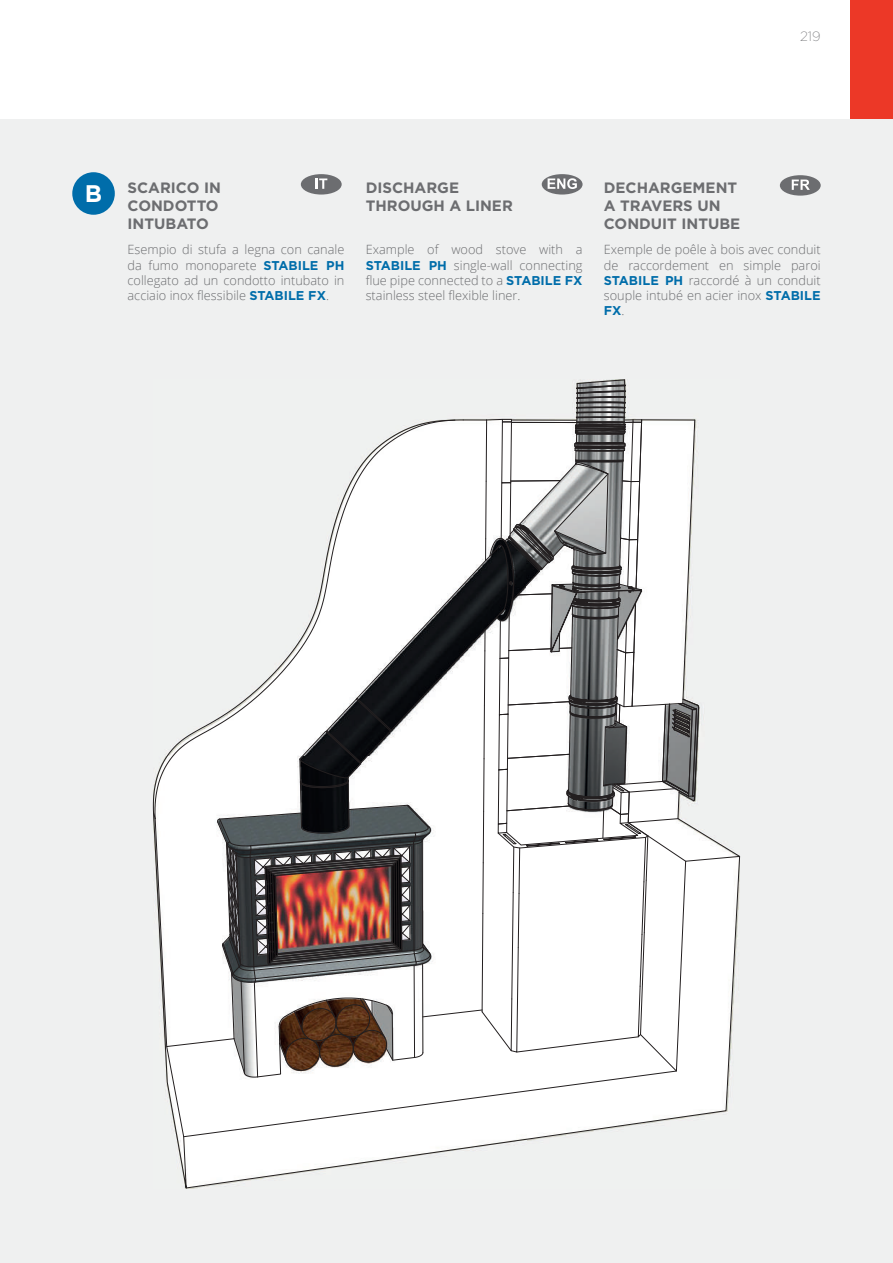
<style>
.page{position:relative;width:893px;height:1263px;background:#fff}
.page>*{position:absolute;margin:0;border:0;box-sizing:border-box;transform-origin:0 0}
.t1{font:700 24px "Gotham";color:#fff}
.t2{font:700 15px/18px "Gotham";color:#6c6d70}
.t3{font:200 13.5px "Gotham";color:#6c6d70}
.t4{font:300 12.75px/15.3px "Open Sans";color:#6c6d70;text-align:justify}
.t5{font:700 12.75px "Gotham";color:#006daa}
.s1{font-family:"Gotham";font-weight:700;color:#006daa}
.s2{font-family:"Open Sans";font-weight:300;color:#6c6d70}
</style>
<div class="page">
<div style="left:850px;top:0;width:43px;height:119px;background:#ec3827"></div>
<div style="left:0;top:119px;width:893px;height:1144px;background:#eff0f0"></div>
<svg style="left:153px;top:379px;width:587px;height:810px"></svg>
<div style="left:72px;top:172px;width:43px;height:43px;background:#006daa;border-radius:50%"></div>
<div style="left:301px;top:174px;width:41px;height:21px;background:#6c6d70;border-radius:50%"></div>
<svg style="left:316px;top:178px;width:11px;height:11px"></svg>
<div style="left:542px;top:174px;width:41px;height:21px;background:#6c6d70;border-radius:50%"></div>
<svg style="left:548px;top:178px;width:29px;height:11px"></svg>
<div style="left:780px;top:175px;width:41px;height:21px;background:#6c6d70;border-radius:50%"></div>
<svg style="left:792px;top:180px;width:18px;height:10px"></svg>
<p class="t3" style="left:800px;top:27px;width:22px">219</p>
<h1 class="t1" style="left:85px;top:177px;width:19px">B</h1>
<p class="t2" style="left:128px;top:178px;width:95px">SCARICO IN<br>CONDOTTO<br>INTUBATO</p>
<p class="t4" style="left:128px;top:242px;width:218px">Esempio di stufa a legna con canale da fumo monoparete <span class="s1">STABILE PH </span>collegato ad un condotto intubato in acciaio inox flessibile <span class="s1">STABILE FX</span>.</p>
<p class="t2" style="left:366px;top:178px;width:149px">DISCHARGE<br>THROUGH A LINER</p>
<p class="t4" style="left:366px;top:242px;width:218px">Example of wood stove with a <span class="s1">STABILE PH</span> single-wall connecting flue pipe connected to a <span class="s1">STABILE FX </span>stainless steel flexible liner.</p>
<p class="t2" style="left:604px;top:178px;width:138px">DECHARGEMENT<br>A TRAVERS UN<br>CONDUIT INTUBE</p>
<p class="t4" style="left:604px;top:242px;width:218px">Exemple de poêle à bois avec conduit de raccordement en simple paroi <span class="s1">STABILE PH</span> raccordé à un conduit souple intubé en acier inox <span class="s1">STABILE</span></p>
<p class="t5" style="left:604px;top:302px;width:22px">FX<span class="s2">.</span></p>
</div>
